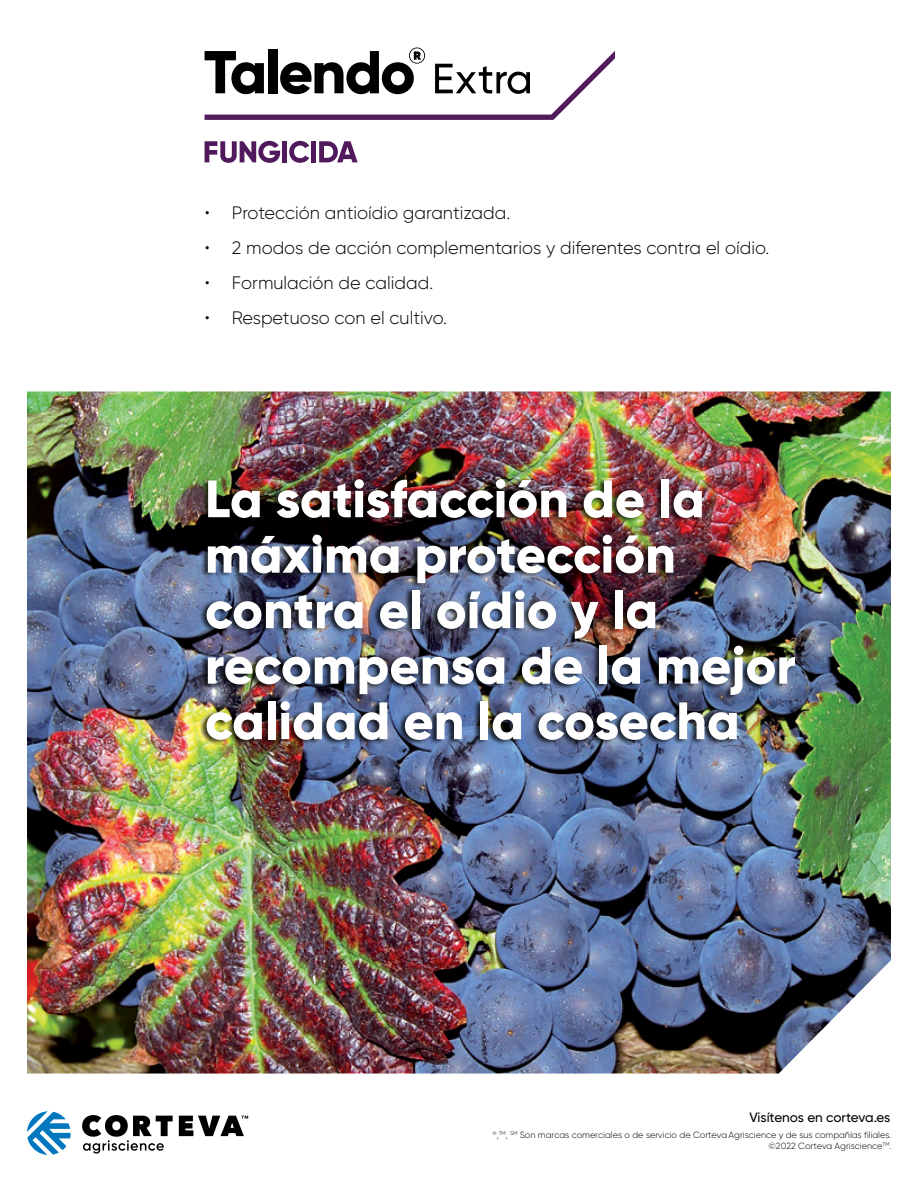
<style>
.page{position:relative;width:918px;height:1188px;background:#fff}
.page>*{position:absolute;margin:0;border:0;box-sizing:border-box;transform-origin:0 0}
.t1{font:800 52.5px/55.5px "Gilroy";color:#fff}
.t2{font:300 18px "Gilroy";color:#000}
.t3{font:500 13.5px "Gilroy";letter-spacing:-.005em;color:#000}
.t4{font:300 9px/10.8px "Gilroy";color:#000;text-align:right}
</style>
<div class="page">
<img style="left:27px;top:392px;width:864px;height:682px">
<div style="left:199px;top:476px;width:596px;height:269px;background:#000;opacity:.75"></div>
<svg style="left:205px;top:141px;width:75px;height:22px"></svg>
<div style="left:282px;top:141px;width:5px;height:21px;background:#511a5d"></div>
<svg style="left:289px;top:141px;width:20px;height:22px"></svg>
<div style="left:311px;top:141px;width:5px;height:21px;background:#511a5d"></div>
<svg style="left:319px;top:141px;width:39px;height:21px"></svg>
<svg style="left:205px;top:48px;width:410px;height:72px"></svg>
<svg style="left:27px;top:1111px;width:44px;height:44px"></svg>
<svg style="left:179px;top:1116px;width:69px;height:20px"></svg>
<svg style="left:82px;top:1115px;width:91px;height:39px"></svg>
<p class="t2" style="left:205px;top:201px;width:307px">• Protección antioídio garantizada.</p>
<p class="t2" style="left:205px;top:237px;width:566px">• 2 modos de acción complementarios y diferentes contra el oídio.</p>
<p class="t2" style="left:205px;top:272px;width:230px">• Formulación de calidad.</p>
<p class="t2" style="left:205px;top:307px;width:243px">• Respetuoso con el cultivo.</p>
<h1 class="t1" style="left:205px;top:471px;width:592px">La satisfacción de la máxima protección contra el oídio y la recompensa de la mejor calidad en la cosecha</h1>
<p class="t3" style="left:750px;top:1109px;width:142px">Visítenos en corteva.es</p>
<p class="t4" style="left:492px;top:1129px;width:401px"><sup>®</sup>,<sup>TM</sup>, <sup>SM</sup> Son marcas comerciales o de servicio de CortevaAgriscience y de sus compañías filiales. ©2022 Corteva Agriscience<sup>TM</sup>.</p>
</div>
